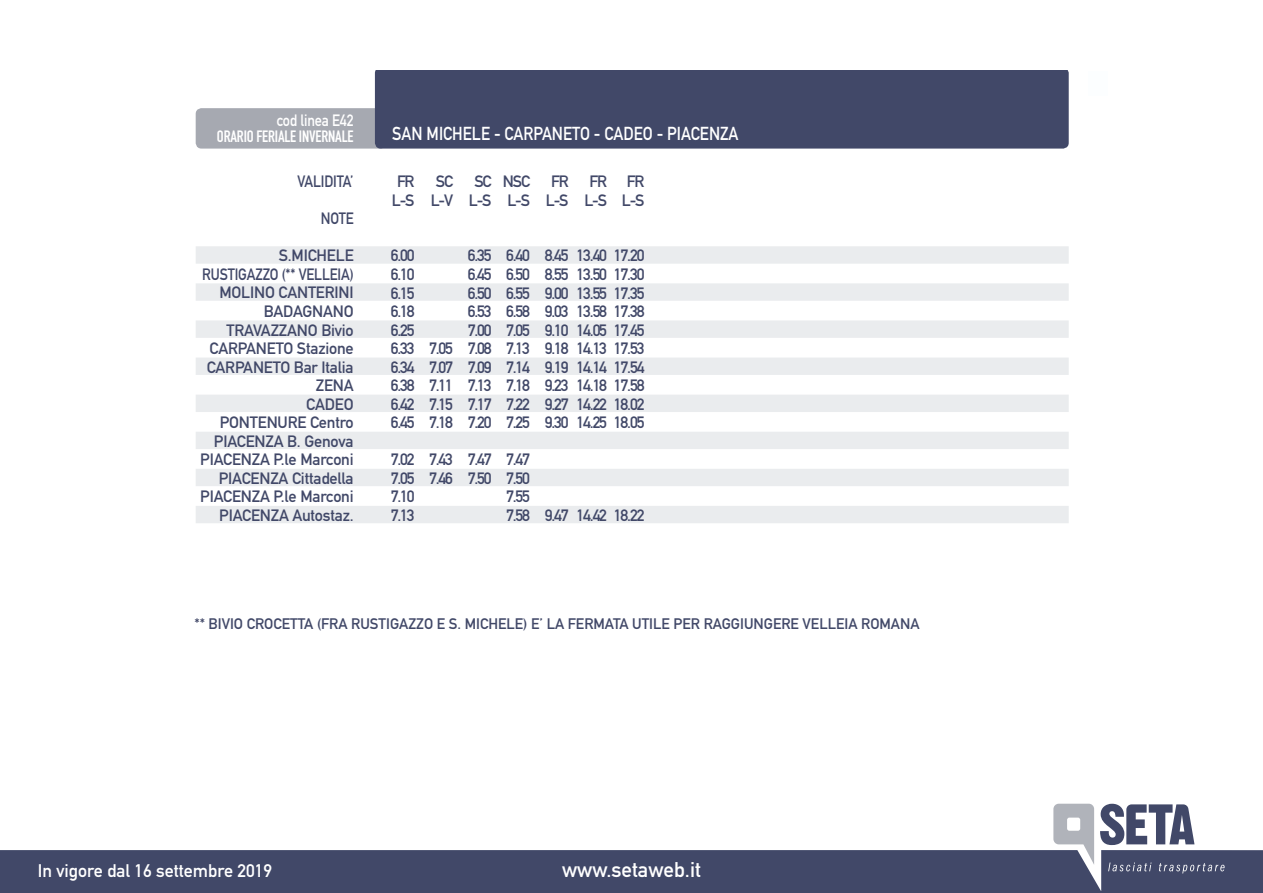
<style>
.page{position:relative;width:1263px;height:893px;background:#fff}
.page>*{position:absolute;margin:0;border:0;box-sizing:border-box;transform-origin:0 0}
.t1{font:21px "DIN Mittelschrift Alternate";color:#fff}
.t2{font:18.6px "DIN Mittelschrift";color:#fff;scale:.88 1}
.t3{font:18px "DIN Mittelschrift";color:#fff}
.t4{font:16.2px/18.6px "DIN Mittelschrift Alternate";letter-spacing:-.01em;color:#414868;text-align:right}
.t5{font:16.2px "DIN Mittelschrift Alternate";letter-spacing:-.07em;color:#414868}
.t6{font:16.2px "DIN Engschrift Alternate";letter-spacing:-.01em;color:#fff}
.t7{font:16.2px "DIN Mittelschrift Alternate";letter-spacing:-.01em;color:#414868;scale:.88 1}
.t8{font:16.2px "DIN Mittelschrift Alternate";letter-spacing:-.01em;color:#fff;scale:.88 1}
.t9{font:15px "DIN Mittelschrift Alternate";color:#414868}
</style>
<div class="page">
<svg style="left:1053px;top:804px;width:41px;height:46px"></svg>
<div style="left:0;top:850px;width:1263px;height:43px;background:#414868"></div>
<svg style="left:1108px;top:862px;width:116px;height:11px"></svg>
<svg style="left:1100px;top:804px;width:94px;height:41px"></svg>
<div style="left:196px;top:108px;width:190px;height:41px;background:#a6a9b1;border-radius:6px"></div>
<div style="left:196px;top:246px;width:873px;height:18px;background:#eaecee"></div>
<div style="left:196px;top:283px;width:873px;height:18px;background:#eaecee"></div>
<div style="left:196px;top:320px;width:873px;height:18px;background:#eaecee"></div>
<div style="left:196px;top:358px;width:873px;height:17px;background:#eaecee"></div>
<div style="left:196px;top:395px;width:873px;height:17px;background:#eaecee"></div>
<div style="left:196px;top:432px;width:873px;height:17px;background:#eaecee"></div>
<div style="left:196px;top:469px;width:873px;height:17px;background:#eaecee"></div>
<div style="left:196px;top:506px;width:873px;height:17px;background:#eaecee"></div>
<div style="left:375px;top:71px;width:694px;height:78px;background:#414868"></div>
<p class="t8" style="left:277px;top:111px;width:89px">cod linea E42</p>
<p class="t6" style="left:217px;top:127px;width:138px">ORARIO FERIALE INVERNALE</p>
<p class="t7" style="left:298px;top:172px;width:65px">VALIDITA’</p>
<p class="t7" style="left:321px;top:209px;width:39px">NOTE</p>
<p class="t4" style="left:200px;top:246px;width:155px">S.MICHELE<br>RUSTIGAZZO (** VELLEIA)<br>MOLINO CANTERINI<br>BADAGNANO<br>TRAVAZZANO Bivio<br>CARPANETO Stazione<br>CARPANETO Bar Italia<br>ZENA<br>CADEO<br>PONTENURE Centro<br>PIACENZA B. Genova<br>PIACENZA P.le Marconi<br>PIACENZA Cittadella<br>PIACENZA P.le Marconi<br>PIACENZA Autostaz.</p>
<p class="t2" style="left:392px;top:123px;width:395px">SAN MICHELE - CARPANETO - CADEO - PIACENZA</p>
<p class="t4" style="left:397px;top:172px;width:19px">FR</p>
<p class="t4" style="left:436px;top:172px;width:19px">SC</p>
<p class="t4" style="left:474px;top:172px;width:57px">SC NSC</p>
<p class="t4" style="left:551px;top:172px;width:19px">FR</p>
<p class="t4" style="left:392px;top:172px;width:254px">FR FR<br>L-S L-V L-S L-S L-S L-S L-S</p>
<p class="t4" style="left:391px;top:246px;width:25px">6.00</p>
<p class="t5" style="left:468px;top:246px;width:178px">6.35 6.40 8.45 13.40 17.20</p>
<p class="t4" style="left:391px;top:265px;width:25px">6.10</p>
<p class="t5" style="left:468px;top:265px;width:178px">6.45 6.50 8.55 13.50 17.30</p>
<p class="t4" style="left:391px;top:283px;width:25px">6.15</p>
<p class="t5" style="left:468px;top:283px;width:178px">6.50 6.55 9.00 13.55 17.35</p>
<p class="t4" style="left:391px;top:302px;width:25px">6.18</p>
<p class="t5" style="left:468px;top:302px;width:178px">6.53 6.58 9.03 13.58 17.38</p>
<p class="t4" style="left:391px;top:320px;width:25px">6.25</p>
<p class="t4" style="left:391px;top:320px;width:255px;text-align:justify;text-indent:77px">7.00 7.05 9.10 14.05 17.45<br>6.33 7.05 7.08 7.13 9.18 14.13 17.53<br>6.34 7.07 7.09 7.14 9.19 14.14 17.54<br>6.38 7.11 7.13 7.18 9.23 14.18 17.58<br>6.42 7.15 7.17 7.22 9.27 14.22 18.02<br>6.45 7.18 7.20 7.25 9.30 14.25 18.05</p>
<p class="t4" style="left:391px;top:450px;width:141px;text-align:justify">7.02 7.43 7.47 7.47<br>7.05 7.46 7.50 7.50<br>7.10</p>
<p class="t4" style="left:506px;top:487px;width:25px">7.55</p>
<p class="t4" style="left:391px;top:506px;width:25px">7.13</p>
<p class="t5" style="left:506px;top:506px;width:140px">7.58 9.47 14.42 18.22</p>
<p class="t9" style="left:194px;top:615px;width:727px">** BIVIO CROCETTA (FRA RUSTIGAZZO E S. MICHELE) E’ LA FERMATA UTILE PER RAGGIUNGERE VELLEIA ROMANA</p>
<p class="t3" style="left:38px;top:861px;width:236px">In vigore dal 16 settembre 2019</p>
<p class="t1" style="left:562px;top:857px;width:140px">www.setaweb.it</p>
</div>
